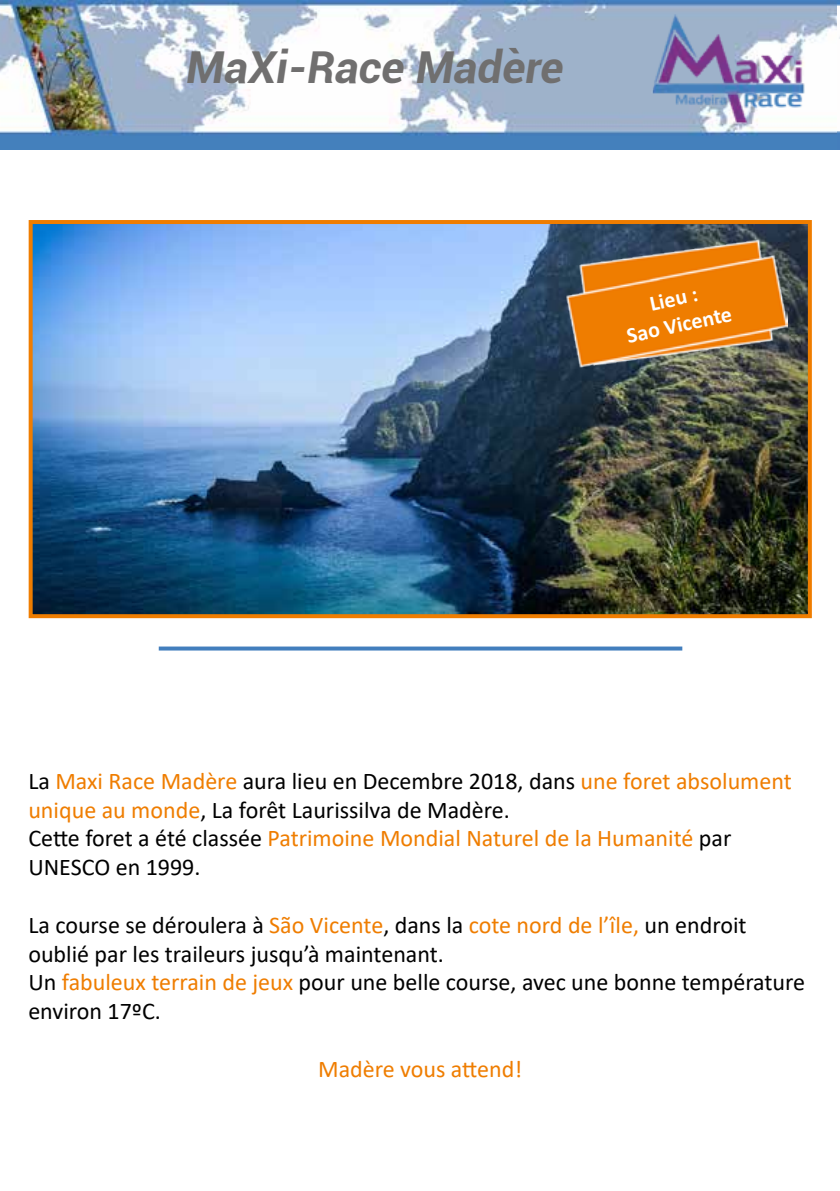
<style>
.page{position:relative;width:840px;height:1191px;background:#fff}
.page>*{position:absolute;margin:0;border:0;box-sizing:border-box;transform-origin:0 0}
.t1{font:italic 700 44px "Roboto";color:#706f6f}
.t2{font:24px/28.8px "Calibri";color:#000}
.t3{font:24px "Calibri";color:#ef7d00}
.t4{font:700 22px/26.4px "Calibri";color:#fff;text-align:center}
.s1{color:#ef7d00}
</style>
<div class="page">
<img style="left:0;top:0;width:836px;height:149px">
<img style="left:836px;top:0;width:3px;height:150px">
<img style="left:34px;top:225px;width:772px;height:388px">
<div style="left:29px;top:220px;width:782px;height:398px;border:4px solid #ef7d00"></div>
<img style="left:556px;top:230px;width:230px;height:147px">
<svg style="left:159px;top:646px;width:523px;height:4px;background:#5b8fc5"></svg>
<img style="left:647px;top:15px;width:164px;height:110px">
<h1 class="t1" style="left:186px;top:37px;width:379px">MaXi-Race Madère</h1>
<p class="t4" style="left:618px;top:296px;width:108px;rotate:-12deg">Lieu :<br>Sao Vicente</p>
<p class="t2" style="left:28px;top:766px;width:764px">La <span class="s1">Maxi Race Madère</span> aura lieu en Decembre 2018, dans <span class="s1">une foret absolument unique au monde</span>, La forêt Laurissilva de Madère.<br>Cette foret a été classée <span class="s1">Patrimoine Mondial Naturel de la Humanité</span> par UNESCO en 1999.</p>
<p class="t2" style="left:28px;top:910px;width:777px">La course se déroulera à <span class="s1">São Vicente</span>, dans la <span class="s1">cote nord de l’île,</span> un endroit oublié par les traileurs jusqu’à maintenant.<br>Un <span class="s1">fabuleux terrain de jeux</span> pour une belle course, avec une bonne température environ 17ºC.</p>
<p class="t3" style="left:318px;top:1052px;width:205px">Madère vous attend!</p>
</div>
